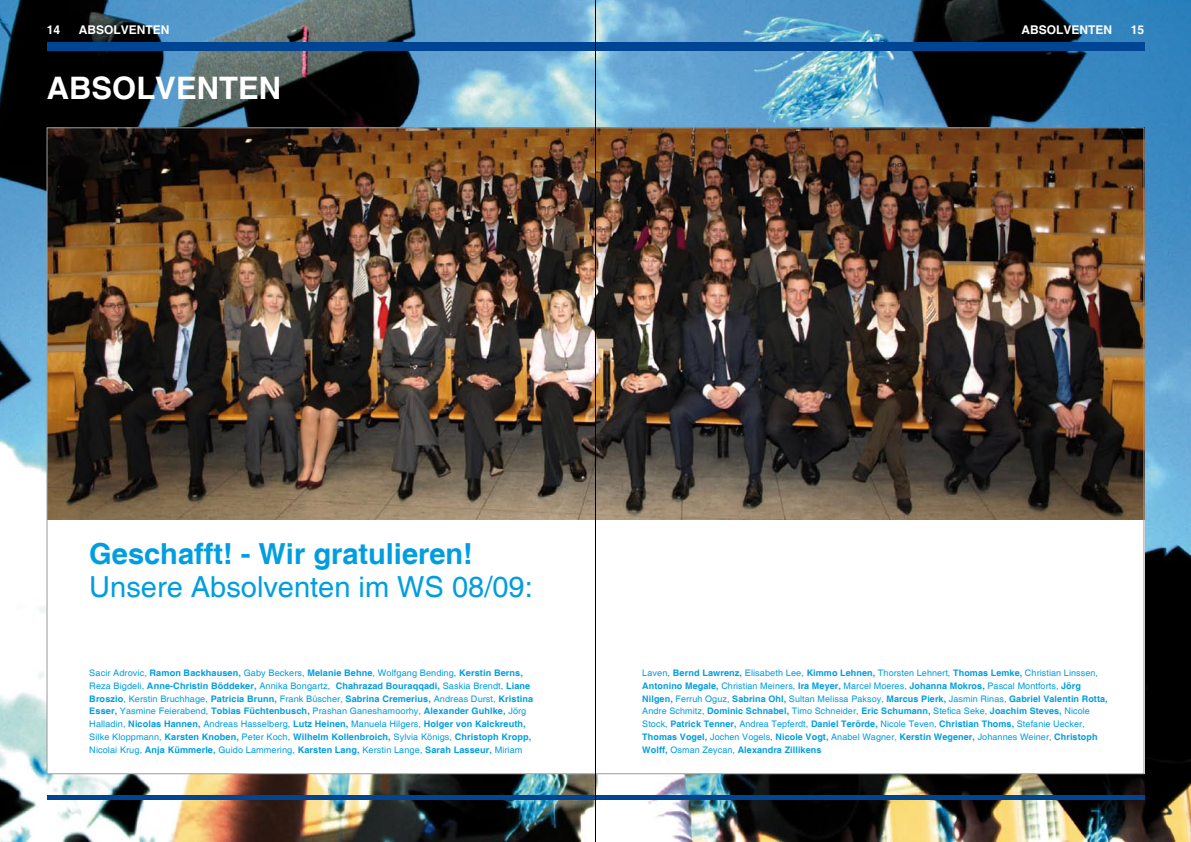
<style>
.page{position:relative;width:1191px;height:842px;background:#fff}
.page>*{position:absolute;margin:0;border:0;box-sizing:border-box;transform-origin:0 0}
.t1{font:700 31px "Helvetica";color:#fff}
.t2{font:29px "Helvetica";color:#009ee0}
.t3{font:700 29px "Helvetica";color:#009ee0}
.t4{font:700 12px "Helvetica";color:#fff}
.t5{font:12px "Times New Roman";color:#000}
.t6{font:700 9px/12.8px "Helvetica";letter-spacing:.01em;color:#009ee0}
.t7{font:9px/12.8px "Helvetica";letter-spacing:.01em;color:#009ee0}
.s1{font-weight:400}
.s2{font-weight:700}
</style>
<div class="page">
<img style="left:0;top:0;width:1191px;height:842px">
<div style="left:47px;top:519px;width:1097px;height:255px;background:#fff"></div>
<div style="left:47px;top:43px;width:1097px;height:8px;background:#004494"></div>
<img style="left:49px;top:130px;width:1093px;height:389px">
<hr style="left:47px;top:795px;width:1097px;height:4px;background:#004494">
<hr style="left:595px;top:0;width:1px;height:842px;background:#000">
<h3 class="t4" style="left:47px;top:23px;width:15px">14</h3>
<h3 class="t4" style="left:79px;top:23px;width:92px">ABSOLVENTEN</h3>
<h3 class="t4" style="left:1021px;top:23px;width:92px">ABSOLVENTEN</h3>
<h3 class="t4" style="left:1130px;top:23px;width:15px">15</h3>
<h1 class="t1" style="left:47px;top:69px;width:236px">ABSOLVENTEN</h1>
<h3 class="t5" style="left:47px;top:124px;width:4px">,</h3>
<h2 class="t3" style="left:89px;top:536px;width:385px">Geschafft! - Wir gratulieren!</h2>
<h2 class="t2" style="left:89px;top:570px;width:445px">Unsere Absolventen im WS 08/09:</h2>
<p class="t6" style="left:89px;top:667px;width:445px"><span class="s1">Sacir Adrovic,</span> Ramon Backhausen, <span class="s1">Gaby Beckers,</span> Melanie Behne<span class="s1">, Wolfgang Bending,</span> Kerstin Berns, <span class="s1">Reza Bigdeli,</span> Anne-Christin Böddeker, <span class="s1">Annika Bongartz,</span> Chahrazad Bouraqqadi, <span class="s1">Saskia Brendt,</span> Liane Broszio<span class="s1">, Kerstin Bruchhage,</span> Patricia Brunn, <span class="s1">Frank Büscher,</span> Sabrina Cremerius, <span class="s1">Andreas Durst,</span> Kristina Esser, <span class="s1">Yasmine Feierabend,</span> Tobias Füchtenbusch, <span class="s1">Prashan Ganeshamoorhy,</span> Alexander Guhlke, <span class="s1">Jörg Halladin,</span> Nicolas Hannen, <span class="s1">Andreas Hasselberg,</span> Lutz Heinen, <span class="s1">Manuela Hilgers,</span> Holger von Kalckreuth, <span class="s1">Silke Kloppmann,</span> Karsten Knoben, <span class="s1">Peter Koch,</span> Wilhelm Kollenbroich, <span class="s1">Sylvia Königs,</span> Christoph Kropp, <span class="s1">Nicolai Krug,</span> Anja Kümmerle, <span class="s1">Guido Lammering,</span> Karsten Lang, <span class="s1">Kerstin Lange,</span> Sarah Lasseur, <span class="s1">Miriam</span></p>
<p class="t7" style="left:642px;top:667px;width:467px">Laven, <span class="s2">Bernd Lawrenz,</span> Elisabeth Lee, <span class="s2">Kimmo Lehnen,</span> Thorsten Lehnert, <span class="s2">Thomas Lemke,</span> Christian Linssen, <span class="s2">Antonino Megale,</span> Christian Meiners, <span class="s2">Ira Meyer,</span> Marcel Moeres, <span class="s2">Johanna Mokros,</span> Pascal Montforts, <span class="s2">Jörg Nilgen,</span> Ferruh Oguz, <span class="s2">Sabrina Ohl,</span> Sultan Melissa Paksoy, <span class="s2">Marcus Pierk,</span> Jasmin Rinas, <span class="s2">Gabriel Valentin Rotta, </span>Andre Schmitz, <span class="s2">Dominic Schnabel,</span> Timo Schneider, <span class="s2">Eric Schumann,</span> Stefica Seke, <span class="s2">Joachim Steves,</span> Nicole Stock, <span class="s2">Patrick Tenner,</span> Andrea Tepferdt, <span class="s2">Daniel Terörde,</span> Nicole Teven, <span class="s2">Christian Thoms,</span> Stefanie Uecker, <span class="s2">Thomas Vogel,</span> Jochen Vogels, <span class="s2">Nicole Vogt,</span> Anabel Wagner, <span class="s2">Kerstin Wegener,</span> Johannes Weiner, <span class="s2">Christoph Wolff,</span> Osman Zeycan, <span class="s2">Alexandra Zillikens</span></p>
</div>
